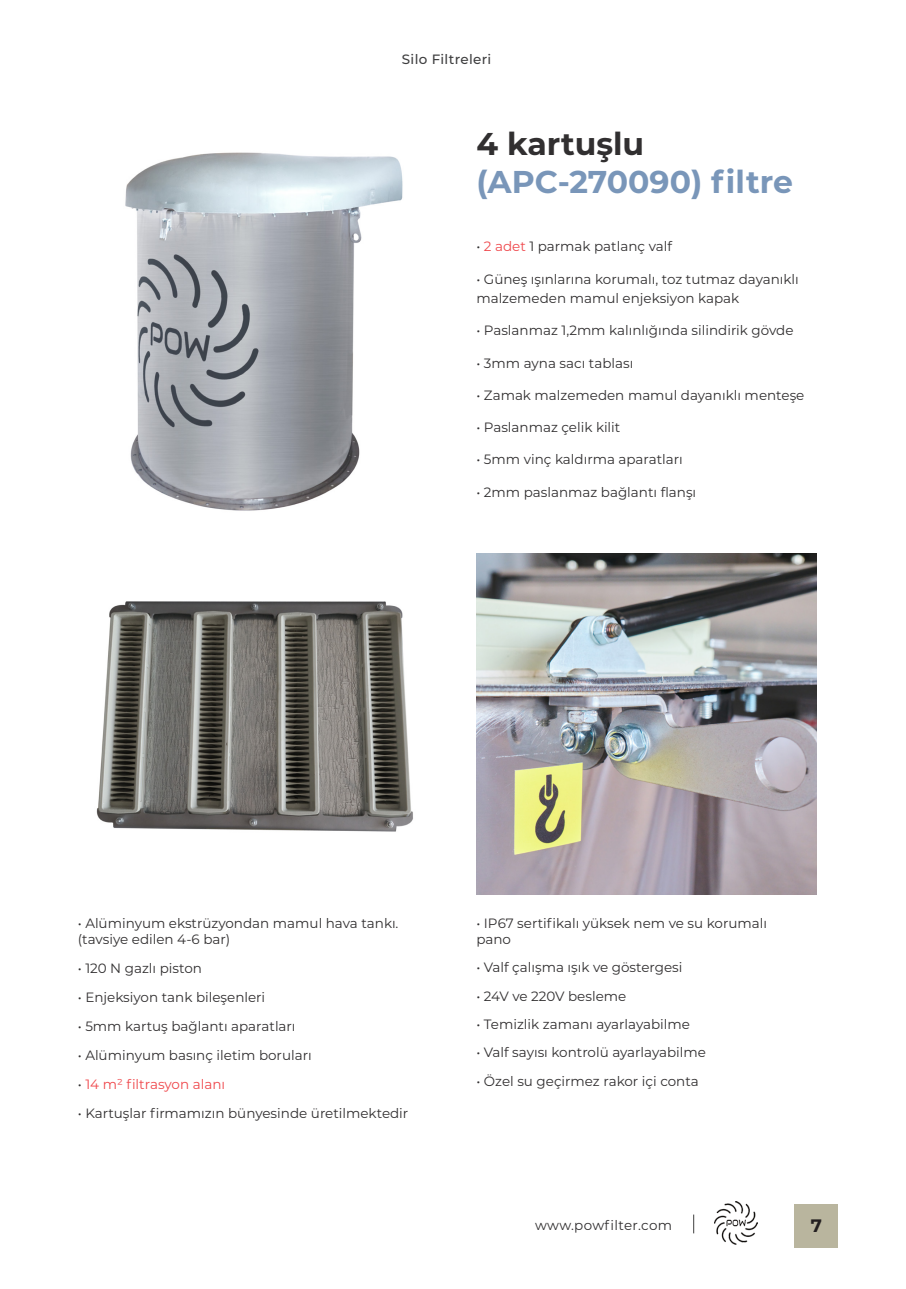
<style>
.page{position:relative;width:906px;height:1289px;background:#fff}
.page>*{position:absolute;margin:0;border:0;box-sizing:border-box;transform-origin:0 0}
.t1{font:700 31.5px "Montserrat";color:#7996b9}
.t2{font:700 31.5px "Montserrat";color:#312f30}
.t3{font:700 18px "Montserrat";color:#231f20}
.t4{font:13.5px/16.2px "Montserrat";color:#312f30}
.t5{font:13.5px "Montserrat";color:#ef484c}
.t6{font:13.5px "Montserrat";letter-spacing:.025em;color:#312f30}
.t7{font:500 13.5px "Montserrat";letter-spacing:.025em;color:#3e3e3f}
.s1{color:#ef484c}
.s2{color:#312f30}
</style>
<div class="page">
<div style="left:795px;top:1203px;width:43px;height:44px;background:#b9b59e"></div>
<img style="left:714px;top:1201px;width:44px;height:43px">
<svg style="left:693px;top:1214px;width:1px;height:19px"></svg>
<img style="left:125px;top:152px;width:278px;height:359px">
<img style="left:96px;top:601px;width:317px;height:231px">
<img style="left:476px;top:553px;width:340px;height:341px">
<p class="t7" style="left:402px;top:50px;width:91px">Silo Filtreleri</p>
<p class="t2" style="left:476px;top:121px;width:169px">4 kartuşlu</p>
<p class="t1" style="left:476px;top:159px;width:318px">(APC-270090) filtre</p>
<p class="t4" style="left:476px;top:238px;width:197px">• <span class="s1">2 adet</span> 1 parmak patlanç valf</p>
<p class="t4" style="left:476px;top:268px;width:324px;line-height:19.5px">• Güneş ışınlarına korumalı, toz tutmaz dayanıklı malzemeden mamul enjeksiyon kapak</p>
<p class="t4" style="left:476px;top:322px;width:319px">• Paslanmaz 1,2mm kalınlığında silindirik gövde</p>
<p class="t4" style="left:476px;top:354px;width:158px">• 3mm ayna sacı tablası</p>
<p class="t4" style="left:476px;top:386px;width:329px">• Zamak malzemeden mamul dayanıklı menteşe</p>
<p class="t4" style="left:476px;top:419px;width:145px">• Paslanmaz çelik kilit</p>
<p class="t4" style="left:476px;top:451px;width:208px">• 5mm vinç kaldırma aparatları</p>
<p class="t4" style="left:476px;top:483px;width:221px">• 2mm paslanmaz bağlantı flanşı</p>
<p class="t4" style="left:78px;top:914px;width:322px">• Alüminyum ekstrüzyondan mamul hava tankı. (tavsiye edilen 4-6 bar)</p>
<p class="t4" style="left:78px;top:959px;width:126px">• 120 N gazlı piston</p>
<p class="t4" style="left:78px;top:988px;width:189px">• Enjeksiyon tank bileşenleri</p>
<p class="t4" style="left:78px;top:1017px;width:219px">• 5mm kartuş bağlantı aparatları</p>
<p class="t4" style="left:78px;top:1046px;width:235px">• Alüminyum basınç iletim boruları</p>
<p class="t5" style="left:78px;top:1074px;width:149px"><span class="s2">•</span> 14 m² filtrasyon alanı</p>
<p class="t4" style="left:78px;top:1104px;width:332px">• Kartuşlar firmamızın bünyesinde üretilmektedir</p>
<p class="t4" style="left:476px;top:914px;width:292px">• IP67 sertifikalı yüksek nem ve su korumalı pano</p>
<p class="t4" style="left:476px;top:959px;width:208px">• Valf çalışma ışık ve göstergesi</p>
<p class="t4" style="left:476px;top:987px;width:151px">• 24V ve 220V besleme</p>
<p class="t4" style="left:476px;top:1015px;width:215px">• Temizlik zamanı ayarlayabilme</p>
<p class="t4" style="left:476px;top:1043px;width:231px">• Valf sayısı kontrolü ayarlayabilme</p>
<p class="t4" style="left:476px;top:1072px;width:224px">• Özel su geçirmez rakor içi conta</p>
<p class="t6" style="left:535px;top:1215px;width:139px">www.powfilter.com</p>
<h2 class="t3" style="left:811px;top:1212px;width:13px">7</h2>
</div>
